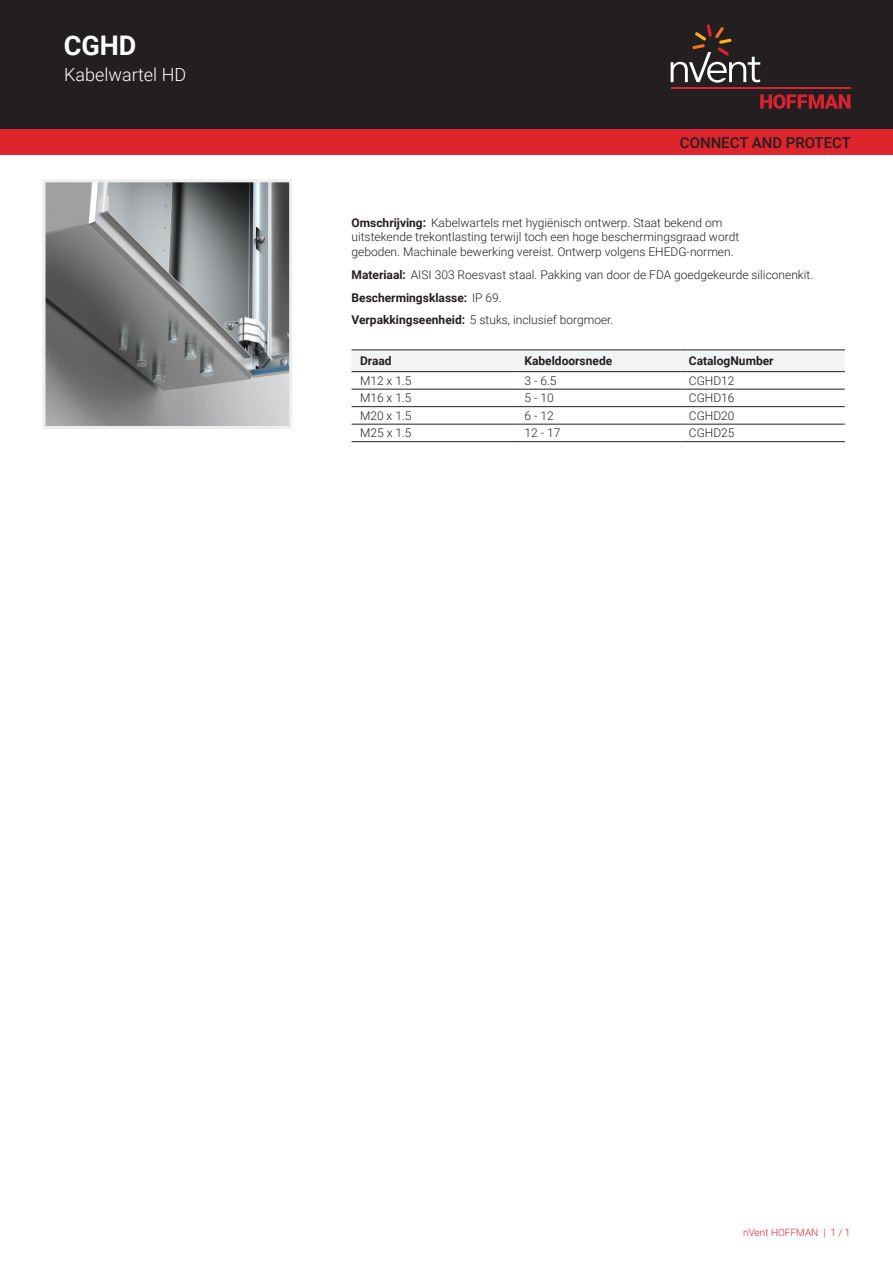
<style>
.page{position:relative;width:893px;height:1263px;background:#fff}
.page>*{position:absolute;margin:0;border:0;box-sizing:border-box;transform-origin:0 0}
.t1{font:700 27px "Roboto";color:#fff}
.t2{font:300 18px "Roboto";color:#fff}
.t3{font:500 15px "Roboto";color:#231f20}
.t4{font:300 12px/14.4px "Roboto";color:#231f20}
.t5{font:700 12px "Roboto";color:#231f20}
.t6{font:300 10.05px "Roboto";color:#de252e}
.s1{font-weight:700}
</style>
<div class="page">
<div style="left:0;top:0;width:893px;height:129px;background:#231f20"></div>
<svg style="left:760px;top:94px;width:90px;height:15px"></svg>
<hr style="left:671px;top:88px;width:179px;height:1px;background:#db2230">
<svg style="left:671px;top:24px;width:89px;height:59px"></svg>
<div style="left:0;top:129px;width:893px;height:26px;background:#de252e"></div>
<div style="left:352px;top:351px;width:493px;height:20px;background:#f2f3f4"></div>
<hr style="left:351px;top:350px;width:165px;height:1px;background:#231f20">
<hr style="left:516px;top:350px;width:164px;height:1px;background:#231f20">
<hr style="left:680px;top:350px;width:165px;height:1px;background:#231f20">
<hr style="left:351px;top:389px;width:165px;height:1px;background:#231f20">
<hr style="left:516px;top:389px;width:164px;height:1px;background:#231f20">
<hr style="left:680px;top:389px;width:165px;height:1px;background:#231f20">
<hr style="left:351px;top:406px;width:165px;height:1px;background:#231f20">
<hr style="left:516px;top:406px;width:164px;height:1px;background:#231f20">
<hr style="left:680px;top:406px;width:165px;height:1px;background:#231f20">
<hr style="left:351px;top:424px;width:165px;height:1px;background:#231f20">
<hr style="left:516px;top:424px;width:164px;height:1px;background:#231f20">
<hr style="left:680px;top:424px;width:165px;height:1px;background:#231f20">
<hr style="left:351px;top:441px;width:165px;height:1px;background:#231f20">
<hr style="left:516px;top:441px;width:164px;height:1px;background:#231f20">
<hr style="left:680px;top:441px;width:165px;height:1px;background:#231f20">
<hr style="left:351px;top:371px;width:165px;height:1px;background:#231f20">
<hr style="left:516px;top:371px;width:164px;height:1px;background:#231f20">
<hr style="left:680px;top:371px;width:165px;height:1px;background:#231f20">
<img style="left:47px;top:183px;width:241px;height:242px">
<div style="left:43px;top:179px;width:249px;height:250px;border:3px solid #eeeeef"></div>
<h1 class="t1" style="left:64px;top:26px;width:74px">CGHD</h1>
<h2 class="t2" style="left:64px;top:62px;width:124px">Kabelwartel HD</h2>
<p class="t3" style="left:680px;top:132px;width:173px">CONNECT AND PROTECT</p>
<p class="t4" style="left:351px;top:215px;width:389px"><span class="s1">Omschrijving:</span> Kabelwartels met hygiënisch ontwerp. Staat bekend om uitstekende trekontlasting terwijl toch een hoge beschermingsgraad wordt geboden. Machinale bewerking vereist. Ontwerp volgens EHEDG-normen.</p>
<p class="t4" style="left:351px;top:262px;width:463px;line-height:23px"><span class="s1">Materiaal:</span> AISI 303 Roesvast staal. Pakking van door de FDA goedgekeurde siliconenkit.<br><span class="s1">Beschermingsklasse:</span> IP 69.<br><span class="s1">Verpakkingseenheid:</span> 5 stuks, inclusief borgmoer.</p>
<p class="t5" style="left:360px;top:353px;width:33px">Draad</p>
<p class="t5" style="left:524px;top:353px;width:89px">Kabeldoorsnede</p>
<p class="t5" style="left:689px;top:353px;width:86px">CatalogNumber</p>
<p class="t4" style="left:360px;top:373px;width:53px">M12 x 1.5</p>
<p class="t4" style="left:524px;top:373px;width:34px">3 - 6.5</p>
<p class="t4" style="left:689px;top:373px;width:47px">CGHD12</p>
<p class="t4" style="left:360px;top:390px;width:53px">M16 x 1.5</p>
<p class="t4" style="left:524px;top:390px;width:31px">5 - 10</p>
<p class="t4" style="left:689px;top:390px;width:47px">CGHD16</p>
<p class="t4" style="left:360px;top:408px;width:53px">M20 x 1.5</p>
<p class="t4" style="left:524px;top:408px;width:31px">6 - 12</p>
<p class="t4" style="left:689px;top:408px;width:47px">CGHD20</p>
<p class="t4" style="left:360px;top:425px;width:53px">M25 x 1.5</p>
<p class="t4" style="left:524px;top:425px;width:37px">12 - 17</p>
<p class="t4" style="left:689px;top:425px;width:47px">CGHD25</p>
<p class="t6" style="left:743px;top:1226px;width:109px">nVent HOFFMAN | 1 / 1</p>
</div>
